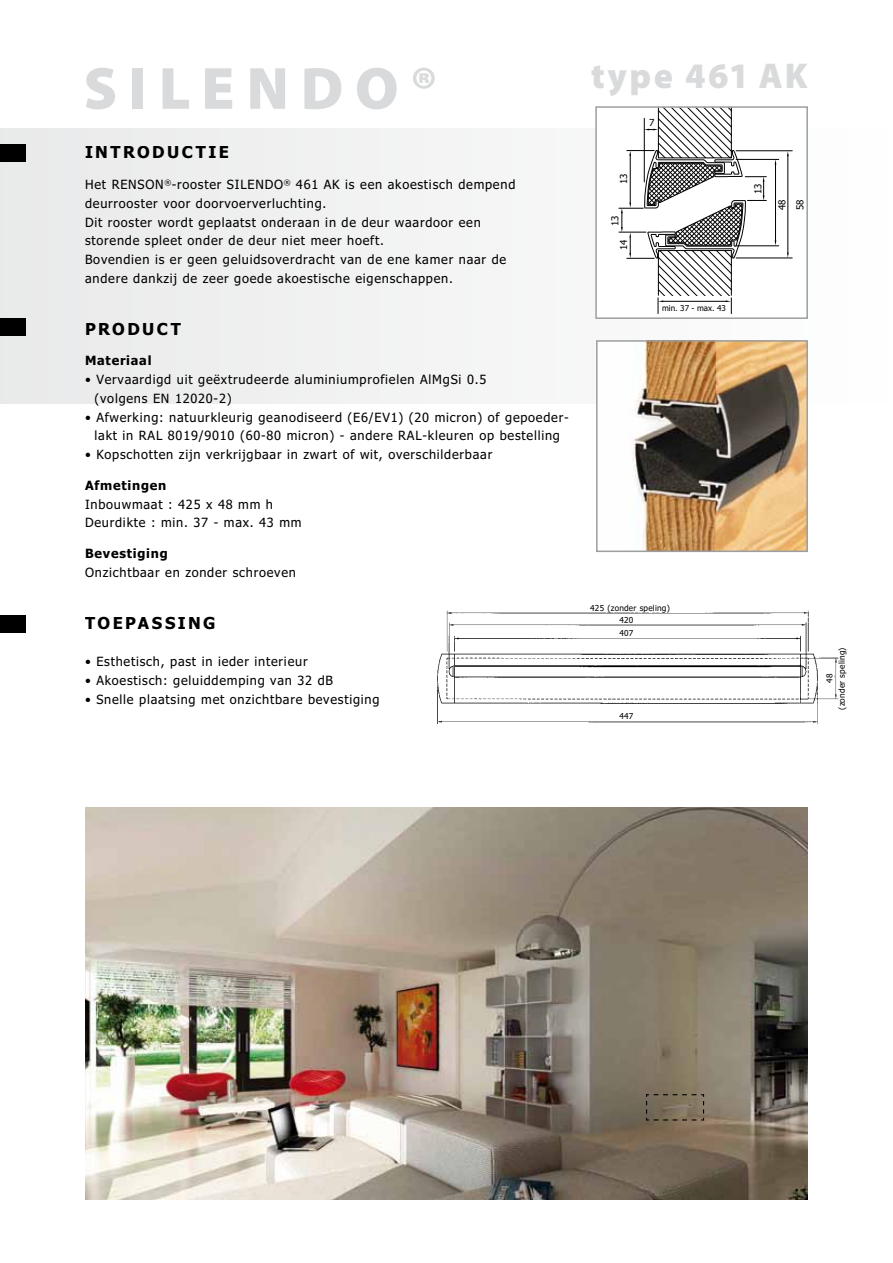
<style>
.page{position:relative;width:893px;height:1263px;background:#fff}
.page>*{position:absolute;margin:0;border:0;box-sizing:border-box;transform-origin:0 0}
.t1{font:900 60px "Myriad Pro";letter-spacing:.195em;color:#d9dadb}
.t2{font:900 36px "Myriad Pro";letter-spacing:.07em;color:#d9dadb}
.t3{font:700 16.5px "Tahoma";letter-spacing:.15em;color:#000}
.t4{font:12.75px/18.8px "Tahoma";letter-spacing:.06em;color:#000}
.t5{font:700 12.75px "Tahoma";letter-spacing:.06em;color:#000}
.t6{font:9.75px/17.9px "Tahoma";color:#000}
.t7{font:8.25px/13.5px "Tahoma";letter-spacing:.025em;color:#000}
.t8{font:8.1px "Tahoma";color:#000}
</style>
<div class="page">
<img style="left:85px;top:807px;width:723px;height:392px">
<div style="left:0;top:128px;width:893px;height:275px;background:linear-gradient(to right,#e8e9ea,#fff)"></div>
<div style="left:596px;top:107px;width:211px;height:211px;background:#fff"></div>
<hr style="left:736px;top:150px;width:56px;height:1px;background:#000">
<hr style="left:736px;top:258px;width:56px;height:1px;background:#000">
<hr style="left:736px;top:159px;width:43px;height:1px;background:#000">
<hr style="left:736px;top:246px;width:43px;height:1px;background:#000">
<hr style="left:788px;top:155px;width:1px;height:98px;background:#000">
<hr style="left:775px;top:164px;width:1px;height:77px;background:#000">
<svg style="left:619px;top:109px;width:147px;height:205px"></svg>
<div style="left:595px;top:106px;width:213px;height:213px;border:2px solid #9c9e9f"></div>
<img style="left:599px;top:343px;width:206px;height:206px">
<div style="left:596px;top:340px;width:212px;height:212px;border:2px solid #9c9e9f"></div>
<img style="left:437px;top:610px;width:402px;height:115px">
<svg style="left:645px;top:1093px;width:60px;height:28px;background:#776b58"></svg>
<div style="left:617px;top:614px;width:19px;height:10px;background:#fff"></div>
<div style="left:617px;top:628px;width:19px;height:9px;background:#fff"></div>
<div style="left:617px;top:710px;width:19px;height:10px;background:#fff"></div>
<div style="left:824px;top:668px;width:10px;height:20px;background:#fff"></div>
<div style="left:0;top:145px;width:26px;height:17px;background:#000"></div>
<div style="left:0;top:319px;width:26px;height:17px;background:#000"></div>
<div style="left:0;top:615px;width:26px;height:17px;background:#000"></div>
<h1 class="t1" style="left:84px;top:48px;width:356px">SILENDO®</h1>
<h2 class="t2" style="left:591px;top:52px;width:218px">type 461 AK</h2>
<p class="t3" style="left:85px;top:141px;width:145px">INTRODUCTIE</p>
<p class="t4" style="left:85px;top:174px;width:432px">Het RENSON<sup>®</sup>-rooster SILENdo <sup>®</sup> 461 AK is een akoestisch dempend deurrooster voor doorvoerverluchting.<br>Dit rooster wordt geplaatst onderaan in de deur waardoor een storende spleet onder de deur niet meer hoeft.<br>Bovendien is er geen geluidsoverdracht van de ene kamer naar de andere dankzij de zeer goede akoestische eigenschappen.</p>
<p class="t3" style="left:85px;top:317px;width:97px">PRODUCT</p>
<p class="t5" style="left:85px;top:352px;width:68px">Materiaal</p>
<p class="t4" style="left:95px;top:369px;width:393px;text-indent:-10px">• Vervaardigd uit geëxtrudeerde aluminiumprofielen AlMgSi 0.5 (volgens EN 12020-2)</p>
<p class="t4" style="left:85px;top:407px;width:485px;text-align:center">• Afwerking: natuurkleurig geanodiseerd (E6/EV1) (20 micron) of gepoeder&shy;lakt in RAL 8019/9010 (60-80 micron) - andere RAL-kleuren op bestelling</p>
<p class="t4" style="left:85px;top:445px;width:409px">• Kopschotten zijn verkrijgbaar in zwart of wit, overschilderbaar</p>
<p class="t5" style="left:85px;top:476px;width:83px">Afmetingen</p>
<p class="t4" style="left:85px;top:494px;width:218px">Inbouwmaat : 425 x 48 mm h<br>Deurdikte : min. 37 - max. 43 mm</p>
<p class="t5" style="left:85px;top:545px;width:84px">Bevestiging</p>
<p class="t4" style="left:85px;top:562px;width:212px">Onzichtbaar en zonder schroeven</p>
<p class="t3" style="left:85px;top:611px;width:132px">TOEPASSING</p>
<p class="t4" style="left:85px;top:651px;width:224px">• Esthetisch, past in ieder interieur</p>
<p class="t4" style="left:85px;top:670px;width:249px">• Akoestisch: geluiddemping van 32 dB</p>
<p class="t4" style="left:85px;top:689px;width:296px">• Snelle plaatsing met onzichtbare bevestiging</p>
<p class="t6" style="left:614px;top:184px;width:12px;rotate:-90deg">13</p>
<p class="t6" style="left:605px;top:226px;width:12px;rotate:-90deg">13</p>
<p class="t6" style="left:614px;top:250px;width:12px;rotate:-90deg">14</p>
<p class="t6" style="left:649px;top:113px;width:7px">7</p>
<p class="t8" style="left:662px;top:302px;width:65px">min. 37 - max. 43</p>
<p class="t7" style="left:590px;top:601px;width:81px">425 (zonder speling)</p>
<p class="t7" style="left:619px;top:612px;width:15px">420<br>407</p>
<p class="t7" style="left:619px;top:708px;width:15px">447</p>
<p class="t6" style="left:749px;top:194px;width:12px;rotate:-90deg">13</p>
<p class="t6" style="left:773px;top:210px;width:12px;rotate:-90deg">48<br>58</p>
<p class="t7" style="left:835px;top:710px;width:64px;rotate:-90deg">(zonder speling)</p>
<p class="t7" style="left:822px;top:683px;width:11px;rotate:-90deg">48</p>
</div>
